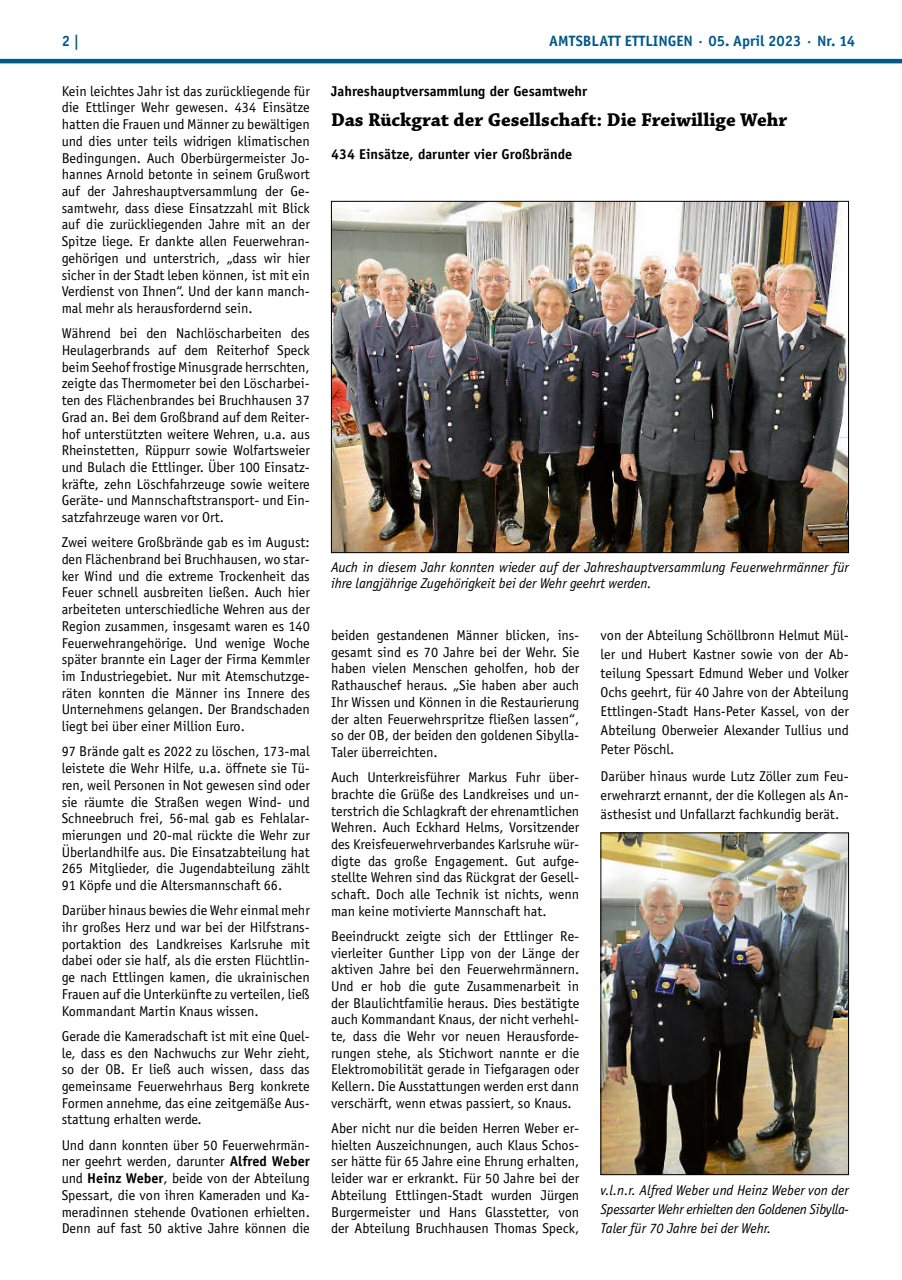
<style>
.page{position:relative;width:902px;height:1280px;background:#fff}
.page>*{position:absolute;margin:0;border:0;box-sizing:border-box;transform-origin:0 0}
.t1{font:700 19.5px "Chaparral Pro";color:#000}
.t2{font:700 15px "Officina Sans";color:#00588b}
.t3{font:14.25px/16.6px "Officina Sans";color:#000;text-align:justify}
.t4{font:italic 14.25px/18.9px "Officina Sans";color:#000}
.t5{font:700 14.25px "Officina Sans";color:#000}
.s1{font-weight:700}
</style>
<div class="page">
<hr style="left:0;top:59px;width:901px;height:4px;background:#00588b">
<img style="left:333px;top:203px;width:513px;height:348px">
<img style="left:602px;top:835px;width:244px;height:338px">
<div style="left:600px;top:833px;width:248px;height:342px;border:1px solid #000"></div>
<p class="t2" style="left:62px;top:32px;width:19px">2 |</p>
<p class="t2" style="left:549px;top:32px;width:307px">AMTSBLATT ETTLINGEN · 05. April 2023 · Nr. 14</p>
<p class="t5" style="left:331px;top:83px;width:257px">Jahreshauptversammlung der Gesamtwehr</p>
<h1 class="t1" style="left:331px;top:108px;width:457px">Das Rückgrat der Gesellschaft: Die Freiwillige Wehr</h1>
<p class="t5" style="left:331px;top:146px;width:242px">434 Einsätze, darunter vier Großbrände</p>
<p class="t3" style="left:62px;top:83px;width:250px">Kein leichtes Jahr ist das zurückliegende für die Ettlinger Wehr gewesen. 434 Einsätze hatten die Frauen und Männer zu bewältigen und dies unter teils widrigen klimatischen Bedingungen. Auch Oberbürgermeister Jo&shy;hannes Arnold betonte in seinem Grußwort auf der Jahreshauptversammlung der Ge&shy;samtwehr, dass diese Einsatzzahl mit Blick auf die zurückliegenden Jahre mit an der Spitze liege. Er dankte allen Feuerwehran&shy;gehörigen und unterstrich, „dass wir hier sicher in der Stadt leben können, ist mit ein Verdienst von Ihnen“. Und der kann manch&shy;mal mehr als herausfordernd sein.</p>
<p class="t3" style="left:62px;top:325px;width:250px">Während bei den Nachlöscharbeiten des Heulagerbrands auf dem Reiterhof Speck beim Seehof frostige Minusgrade herrschten, zeigte das Thermometer bei den Löscharbei&shy;ten des Flächenbrandes bei Bruchhausen 37<br>Grad an. Bei dem Großbrand auf dem Reiter&shy;hof unterstützten weitere Wehren, u.a. aus Rheinstetten, Rüppurr sowie Wolfartsweier und Bulach die Ettlinger. Über 100 Einsatz&shy;kräfte, zehn Löschfahrzeuge sowie weitere Geräte- und Mannschaftstransport- und Ein&shy;satzfahrzeuge waren vor Ort.</p>
<p class="t3" style="left:62px;top:534px;width:250px">Zwei weitere Großbrände gab es im August: den Flächenbrand bei Bruchhausen, wo star&shy;ker Wind und die extreme Trockenheit das Feuer schnell ausbreiten ließen. Auch hier arbeiteten unterschiedliche Wehren aus der Region zusammen, insgesamt waren es 140<br>Feuerwehrangehörige. Und wenige Woche später brannte ein Lager der Firma Kemmler im Industriegebiet. Nur mit Atemschutzge&shy;räten konnten die Männer ins Innere des Unternehmens gelangen. Der Brandschaden liegt bei über einer Million Euro.</p>
<p class="t3" style="left:62px;top:743px;width:250px">97 Brände galt es 2022 zu löschen, 173-mal leistete die Wehr Hilfe, u.a. öffnete sie Tü&shy;ren, weil Personen in Not gewesen sind oder sie räumte die Straßen wegen Wind- und Schneebruch frei, 56-mal gab es Fehlalar&shy;mierungen und 20-mal rückte die Wehr zur Überlandhilfe aus. Die Einsatzabteilung hat 265 Mitglieder, die Jugendabteilung zählt 91 Köpfe und die Altersmannschaft 66.</p>
<p class="t3" style="left:62px;top:902px;width:250px">Darüber hinaus bewies die Wehr einmal mehr ihr großes Herz und war bei der Hilfstrans&shy;portaktion des Landkreises Karlsruhe mit dabei oder sie half, als die ersten Flüchtlin&shy;ge nach Ettlingen kamen, die ukrainischen Frauen auf die Unterkünfte zu verteilen, ließ Kommandant Martin Knaus wissen.</p>
<p class="t3" style="left:62px;top:1028px;width:250px">Gerade die Kameradschaft ist mit eine Quel&shy;le, dass es den Nachwuchs zur Wehr zieht, so der OB. Er ließ auch wissen, dass das gemeinsame Feuerwehrhaus Berg konkrete Formen annehme, das eine zeitgemäße Aus&shy;stattung erhalten werde.</p>
<p class="t3" style="left:62px;top:1136px;width:250px">Und dann konnten über 50 Feuerwehrmän&shy;ner geehrt werden, darunter <span class="s1">Alfred Weber </span>und <span class="s1">Heinz Weber</span>, beide von der Abteilung Spessart, die von ihren Kameraden und Ka&shy;meradinnen stehende Ovationen erhielten.<br>Denn auf fast 50 aktive Jahre können die</p>
<p class="t4" style="left:331px;top:559px;width:519px;line-height:16.5px">Auch in diesem Jahr konnten wieder auf der Jahreshauptversammlung Feuerwehrmänner für ihre langjährige Zugehörigkeit bei der Wehr geehrt werden.</p>
<p class="t3" style="left:331px;top:627px;width:250px">beiden gestandenen Männer blicken, ins&shy;gesamt sind es 70 Jahre bei der Wehr. Sie haben vielen Menschen geholfen, hob der Rathauschef heraus. „Sie haben aber auch Ihr Wissen und Können in die Restaurierung der alten Feuerwehrspritze fließen lassen“, so der OB, der beiden den goldenen Sibylla-Taler überreichten.</p>
<p class="t3" style="left:331px;top:769px;width:250px">Auch Unterkreisführer Markus Fuhr über&shy;brachte die Grüße des Landkreises und un&shy;terstrich die Schlagkraft der ehrenamtlichen Wehren. Auch Eckhard Helms, Vorsitzender des Kreisfeuerwehrverbandes Karlsruhe wür&shy;digte das große Engagement. Gut aufge&shy;stellte Wehren sind das Rückgrat der Gesell&shy;schaft. Doch alle Technik ist nichts, wenn man keine motivierte Mannschaft hat.</p>
<p class="t3" style="left:331px;top:928px;width:250px">Beeindruckt zeigte sich der Ettlinger Re&shy;vierleiter Gunther Lipp von der Länge der aktiven Jahre bei den Feuerwehrmännern.<br>Und er hob die gute Zusammenarbeit in der Blaulichtfamilie heraus. Dies bestätigte auch Kommandant Knaus, der nicht verhehl&shy;te, dass die Wehr vor neuen Herausforde&shy;rungen stehe, als Stichwort nannte er die Elektromobilität gerade in Tiefgaragen oder Kellern. Die Ausstattungen werden erst dann verschärft, wenn etwas passiert, so Knaus.</p>
<p class="t3" style="left:331px;top:1120px;width:250px">Aber nicht nur die beiden Herren Weber er&shy;hielten Auszeichnungen, auch Klaus Schos&shy;ser hätte für 65 Jahre eine Ehrung erhalten, leider war er erkrankt. Für 50 Jahre bei der Abteilung Ettlingen-Stadt wurden Jürgen Burgermeister und Hans Glasstetter, von der Abteilung Bruchhausen Thomas Speck,</p>
<p class="t3" style="left:600px;top:626px;width:250px;line-height:18.9px">von der Abteilung Schöllbronn Helmut Mül&shy;ler und Hubert Kastner sowie von der Ab&shy;teilung Spessart Edmund Weber und Volker Ochs geehrt, für 40 Jahre von der Abteilung Ettlingen-Stadt Hans-Peter Kassel, von der Abteilung Oberweier Alexander Tullius und Peter Pöschl.</p>
<p class="t3" style="left:600px;top:767px;width:250px;line-height:18.9px">Darüber hinaus wurde Lutz Zöller zum Feu&shy;erwehrarzt ernannt, der die Kollegen als An&shy;ästhesist und Unfallarzt fachkundig berät.</p>
<p class="t4" style="left:600px;top:1181px;width:250px;text-align:justify">v.l.n.r. Alfred Weber und Heinz Weber von der Spessarter Wehr erhielten den Goldenen Sibylla-Taler für 70 Jahre bei der Wehr.</p>
</div>
